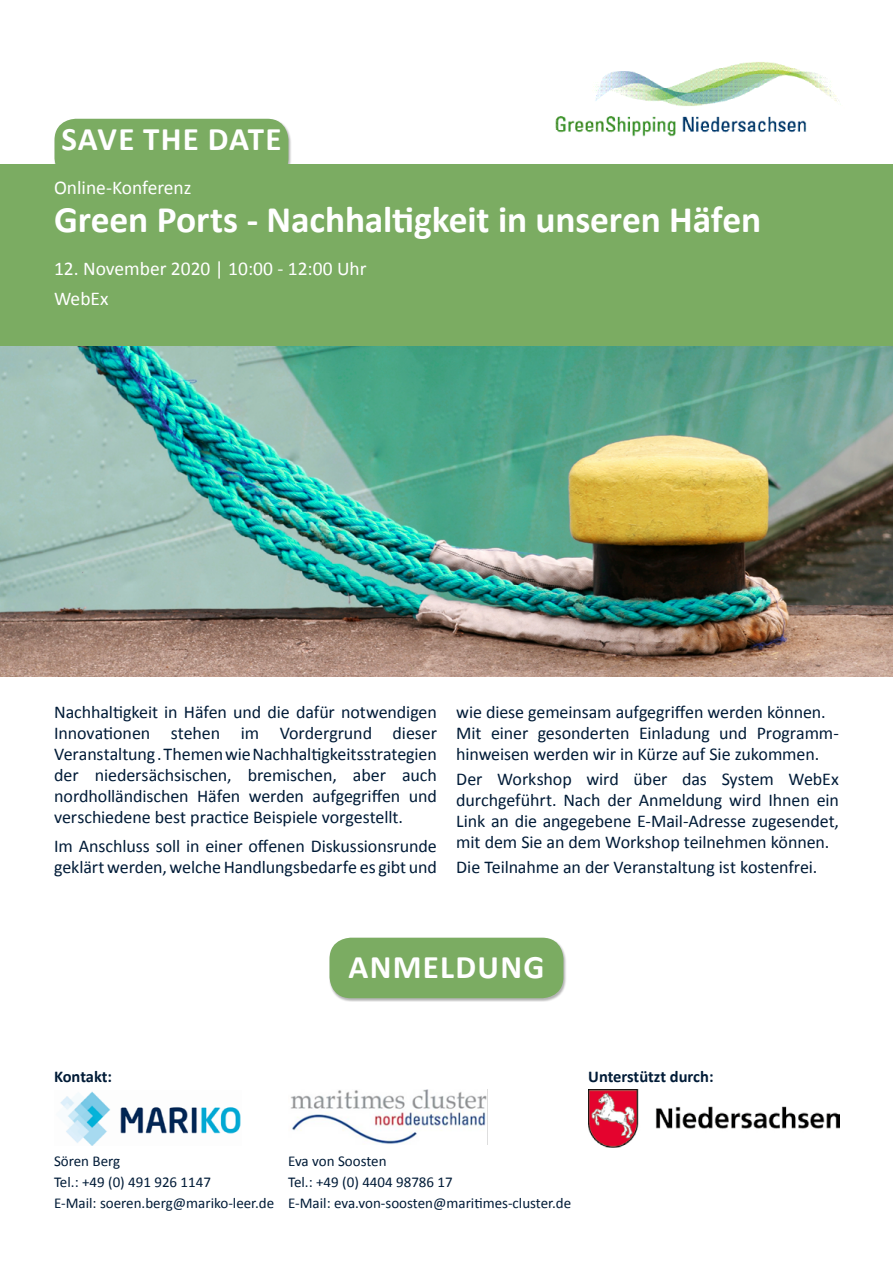
<style>
.page{position:relative;width:893px;height:1263px;background:#fff}
.page>*{position:absolute;margin:0;border:0;box-sizing:border-box;transform-origin:0 0}
.t1{font:700 37.5px "Calibri";letter-spacing:-.005em;color:#fff}
.t2{font:700 33px "Calibri";letter-spacing:.04em;color:#fff}
.t3{font:19.5px/30px "Calibri";color:#fff}
.t4{font:18px/21px "Calibri";letter-spacing:-.005em;color:#001b37;text-align:justify}
.t5{font:700 16.5px "Calibri";color:#001b37}
.t6{font:15px/21px "Calibri";color:#001b37}
</style>
<div class="page">
<img style="left:0;top:345px;width:893px;height:332px">
<div style="left:54px;top:119px;width:237px;height:64px;background:#000;opacity:.3"></div>
<div style="left:55px;top:119px;width:233px;height:60px;background:#7bac62;border-radius:21px"></div>
<div style="left:0;top:164px;width:893px;height:181px;background:#7bac62"></div>
<img style="left:555px;top:62px;width:284px;height:75px">
<img style="left:588px;top:1090px;width:252px;height:57px">
<img style="left:60px;top:1091px;width:181px;height:54px">
<img style="left:290px;top:1090px;width:197px;height:54px">
<div style="left:329px;top:937px;width:237px;height:65px;background:#000;opacity:.3"></div>
<div style="left:330px;top:938px;width:233px;height:60px;background:#7bac62;border-radius:21px"></div>
<h2 class="t2" style="left:61px;top:118px;width:222px">SAVE THE DATE</h2>
<p class="t3" style="left:54px;top:173px;width:139px">Online-Konferenz</p>
<h1 class="t1" style="left:54px;top:196px;width:709px">Green Ports - Nachhaltigkeit in unseren Häfen</h1>
<p class="t3" style="left:54px;top:254px;width:314px">12. November 2020 | 10:00 - 12:00 Uhr<br>WebEx</p>
<p class="t4" style="left:54px;top:701px;width:384px">Nachhaltigkeit in Häfen und die dafür notwendigen Innovationen stehen im Vordergrund dieser Veranstaltung . Themen wie Nachhaltigkeitsstrategien der niedersächsischen, bremischen, aber auch nordholländischen Häfen werden aufgegriffen und verschiedene best practice Beispiele vorgestellt.</p>
<p class="t4" style="left:54px;top:836px;width:384px">Im Anschluss soll in einer offenen Diskussionsrunde geklärt werden, welche Handlungsbedarfe es gibt und</p>
<p class="t4" style="left:456px;top:701px;width:384px;text-align:left">wie diese gemeinsam aufgegriffen werden können.<br>Mit einer gesonderten Einladung und Programm&shy;hinweisen werden wir in Kürze auf Sie zukommen.</p>
<p class="t4" style="left:456px;top:768px;width:384px">Der Workshop wird über das System WebEx durchgeführt. Nach der Anmeldung wird Ihnen ein Link an die angegebene E-Mail-Adresse zugesendet, mit dem Sie an dem Workshop teilnehmen können.</p>
<p class="t4" style="left:456px;top:857px;width:363px">Die Teilnahme an der Veranstaltung ist kostenfrei.</p>
<h2 class="t2" style="left:348px;top:946px;width:198px">ANMELDUNG</h2>
<p class="t5" style="left:54px;top:1066px;width:60px">Kontakt:</p>
<p class="t5" style="left:588px;top:1066px;width:127px">Unterstützt durch:</p>
<p class="t6" style="left:54px;top:1150px;width:222px">Sören Berg<br>Tel.: +49 (0) 491 926 1147<br>E-Mail: soeren.berg@mariko-leer.de</p>
<p class="t6" style="left:288px;top:1150px;width:285px">Eva von Soosten<br>Tel.: +49 (0) 4404 98786 17<br>E-Mail: eva.von-soosten@maritimes-cluster.de</p>
</div>
